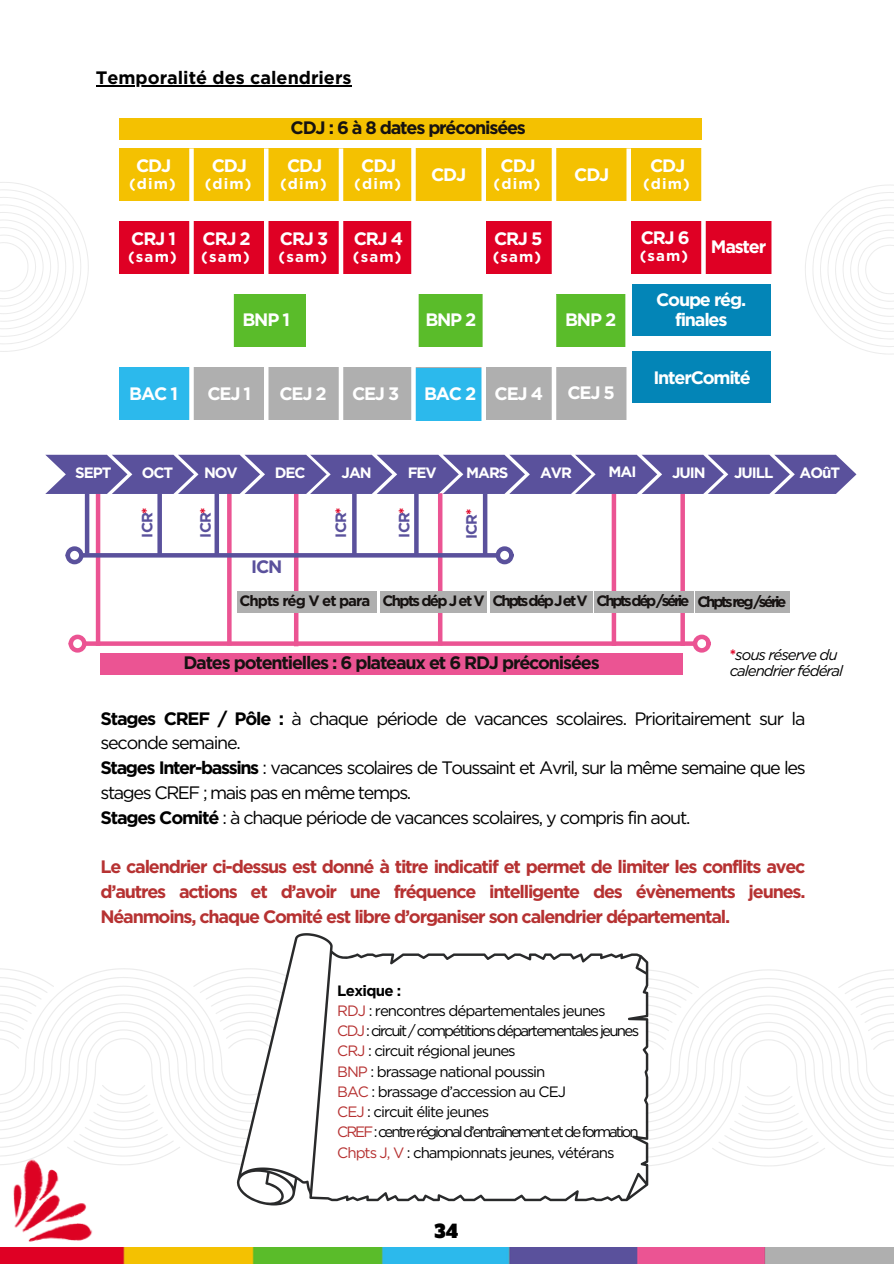
<style>
.page{position:relative;width:894px;height:1264px;background:#fff}
.page>*{position:absolute;margin:0;border:0;box-sizing:border-box;transform-origin:0 0}
.t1{font:18px/24.8px "Gotham";letter-spacing:-.065em;color:#000}
.t2{font:700 18px/24.8px "Gotham";letter-spacing:-.065em;color:#b63232;text-align:justify}
.t3{font:700 18px/20.2px "Gotham";letter-spacing:-.065em;color:#fff;text-align:center}
.t4{font:700 18px "Gotham";letter-spacing:-.065em;color:#161211}
.t5{font:700 18px "Gotham";color:#000}
.t6{font:700 18px "Gotham";color:#5a519c}
.t7{font:18px "Alfa Slab One";color:#000}
.t8{font:15px/20.2px "Gotham";letter-spacing:-.065em;color:#000}
.t9{font:700 15px "Gotham";letter-spacing:-.065em;color:#fff}
.t10{font:700 15px "Gotham";letter-spacing:-.14em;color:#161211}
.t11{font:italic 15px/15.8px "Gotham";letter-spacing:-.065em;color:#000}
.t12{font:700 15px "Gotham";letter-spacing:-.065em;color:#5a519c}
.s1{color:#df0024}
.s2{font-weight:700;font-style:normal;color:#df0024}
.s3{font-weight:700}
.s4{color:#b63232}
</style>
<div class="page">
<svg style="left:0;top:182px;width:89px;height:170px"></svg>
<div style="left:119px;top:367px;width:71px;height:53px;background:#2cb9ec"></div>
<div style="left:119px;top:148px;width:654px;height:53px;background:#f4c101"></div>
<div style="left:119px;top:221px;width:654px;height:53px;background:#df0024"></div>
<div style="left:190px;top:367px;width:583px;height:53px;background:#afafaf"></div>
<hr style="left:264px;top:148px;width:4px;height:284px;background:#fff">
<div style="left:338px;top:148px;width:5px;height:284px;background:#fff"></div>
<div style="left:414px;top:368px;width:72px;height:52px;background:#2cb9ec"></div>
<svg style="left:411px;top:148px;width:4px;height:272px"></svg>
<div style="left:481px;top:140px;width:5px;height:284px;background:#fff"></div>
<div style="left:551px;top:144px;width:5px;height:284px;background:#fff"></div>
<hr style="left:626px;top:148px;width:4px;height:284px;background:#fff">
<svg style="left:701px;top:148px;width:4px;height:188px"></svg>
<hr style="left:771px;top:140px;width:4px;height:284px;background:#fff">
<div style="left:189px;top:148px;width:5px;height:284px;background:#fff"></div>
<div style="left:702px;top:97px;width:71px;height:120px;background:#fff"></div>
<div style="left:413px;top:217px;width:71px;height:61px;background:#fff"></div>
<div style="left:556px;top:217px;width:71px;height:61px;background:#fff"></div>
<div style="left:630px;top:360px;width:164px;height:68px;background:#fff"></div>
<div style="left:119px;top:294px;width:509px;height:53px;background:#5abc2a"></div>
<div style="left:112px;top:283px;width:119px;height:68px;background:#fff"></div>
<div style="left:229px;top:291px;width:5px;height:60px;background:#fff"></div>
<hr style="left:306px;top:291px;width:4px;height:60px;background:#fff">
<div style="left:308px;top:286px;width:108px;height:69px;background:#fff"></div>
<hr style="left:414px;top:287px;width:4px;height:60px;background:#fff">
<div style="left:482px;top:291px;width:5px;height:60px;background:#fff"></div>
<div style="left:484px;top:287px;width:71px;height:68px;background:#fff"></div>
<div style="left:551px;top:294px;width:5px;height:60px;background:#fff"></div>
<svg style="left:625px;top:294px;width:3px;height:53px"></svg>
<div style="left:632px;top:284px;width:138px;height:51px;background:#0385b7"></div>
<div style="left:632px;top:351px;width:138px;height:51px;background:#0385b7"></div>
<div style="left:119px;top:118px;width:582px;height:21px;background:#f4c101"></div>
<svg style="left:805px;top:185px;width:88px;height:169px"></svg>
<hr style="left:96px;top:493px;width:4px;height:153px;background:#eb5493">
<svg style="left:227px;top:494px;width:4px;height:147px"></svg>
<hr style="left:294px;top:494px;width:4px;height:152px;background:#eb5493">
<hr style="left:438px;top:493px;width:4px;height:152px;background:#eb5493">
<div style="left:611px;top:493px;width:5px;height:153px;background:#eb5493"></div>
<svg style="left:680px;top:494px;width:4px;height:147px"></svg>
<hr style="left:96px;top:85px;width:255px;height:1px;background:#000">
<svg style="left:648px;top:961px;width:245px;height:205px"></svg>
<svg style="left:0;top:968px;width:236px;height:197px"></svg>
<svg style="left:236px;top:933px;width:412px;height:272px"></svg>
<svg style="left:45px;top:455px;width:811px;height:39px;background:#6860a4"></svg>
<hr style="left:85px;top:493px;width:4px;height:61px;background:#5a519c">
<div style="left:157px;top:494px;width:5px;height:60px;background:#5a519c"></div>
<div style="left:214px;top:494px;width:5px;height:60px;background:#5a519c"></div>
<svg style="left:352px;top:494px;width:4px;height:59px"></svg>
<svg style="left:414px;top:494px;width:4px;height:59px"></svg>
<div style="left:482px;top:494px;width:5px;height:60px;background:#5a519c"></div>
<svg style="left:83px;top:553px;width:412px;height:4px;background:#5d549d"></svg>
<div style="left:65px;top:546px;width:18px;height:18px;border:4px solid #5a519c;border-radius:50%"></div>
<div style="left:495px;top:546px;width:18px;height:18px;border:4px solid #5a519c;border-radius:50%"></div>
<div style="left:85px;top:641px;width:608px;height:5px;background:#eb5493"></div>
<div style="left:69px;top:634px;width:18px;height:18px;border:4px solid #eb5493;border-radius:50%"></div>
<div style="left:692px;top:634px;width:18px;height:18px;border:4px solid #eb5493;border-radius:50%"></div>
<div style="left:100px;top:653px;width:582px;height:22px;background:#eb5493"></div>
<div style="left:237px;top:591px;width:140px;height:22px;background:#afafaf"></div>
<div style="left:379px;top:591px;width:107px;height:22px;background:#afafaf"></div>
<div style="left:489px;top:591px;width:103px;height:22px;background:#afafaf"></div>
<div style="left:594px;top:590px;width:99px;height:22px;background:#afafaf"></div>
<div style="left:695px;top:591px;width:94px;height:22px;background:#afafaf"></div>
<img style="left:0;top:1154px;width:97px;height:88px">
<img style="left:0;top:1247px;width:893px;height:16px">
<p class="t5" style="left:96px;top:67px;width:257px">Temporalité des calendriers</p>
<p class="t3" style="left:136px;top:155px;width:37px">CDJ</p>
<p class="t9" style="left:129px;top:174px;width:48px">(dim)</p>
<p class="t3" style="left:131px;top:228px;width:46px">CRJ 1</p>
<p class="t9" style="left:128px;top:247px;width:50px">(sam)</p>
<p class="t3" style="left:212px;top:155px;width:37px">CDJ</p>
<p class="t9" style="left:205px;top:175px;width:48px">(dim)</p>
<p class="t3" style="left:202px;top:228px;width:50px">CRJ 2</p>
<p class="t9" style="left:201px;top:247px;width:50px">(sam)</p>
<p class="t4" style="left:290px;top:117px;width:237px">CDJ : 6 à 8 dates préconisées</p>
<p class="t3" style="left:287px;top:155px;width:37px">CDJ</p>
<p class="t9" style="left:280px;top:175px;width:48px">(dim)</p>
<p class="t3" style="left:280px;top:228px;width:50px">CRJ 3</p>
<p class="t9" style="left:278px;top:247px;width:50px">(sam)</p>
<p class="t3" style="left:361px;top:155px;width:37px">CDJ</p>
<p class="t9" style="left:354px;top:175px;width:48px">(dim)</p>
<p class="t3" style="left:353px;top:228px;width:51px">CRJ 4</p>
<p class="t9" style="left:353px;top:247px;width:50px">(sam)</p>
<p class="t3" style="left:431px;top:164px;width:37px">CDJ</p>
<p class="t3" style="left:500px;top:155px;width:37px">CDJ</p>
<p class="t9" style="left:493px;top:175px;width:48px">(dim)</p>
<p class="t3" style="left:494px;top:228px;width:50px">CRJ 5</p>
<p class="t9" style="left:492px;top:247px;width:50px">(sam)</p>
<p class="t3" style="left:574px;top:164px;width:37px">CDJ</p>
<p class="t3" style="left:242px;top:310px;width:49px">BNP 1</p>
<p class="t3" style="left:425px;top:310px;width:52px">BNP 2</p>
<p class="t3" style="left:565px;top:309px;width:52px">BNP 2</p>
<p class="t3" style="left:129px;top:383px;width:50px">BAC 1</p>
<p class="t3" style="left:207px;top:383px;width:45px">CEJ 1</p>
<p class="t3" style="left:279px;top:383px;width:49px">CEJ 2</p>
<p class="t3" style="left:352px;top:383px;width:49px">CEJ 3</p>
<p class="t3" style="left:424px;top:383px;width:120px">BAC 2 CEJ 4</p>
<p class="t3" style="left:567px;top:383px;width:49px">CEJ 5</p>
<p class="t3" style="left:650px;top:155px;width:37px">CDJ</p>
<p class="t9" style="left:643px;top:175px;width:48px">(dim)</p>
<p class="t3" style="left:640px;top:228px;width:50px">CRJ 6</p>
<p class="t9" style="left:639px;top:247px;width:50px">(sam)</p>
<p class="t3" style="left:710px;top:237px;width:57px">Master</p>
<p class="t3" style="left:656px;top:289px;width:91px">Coupe rég. finales</p>
<p class="t3" style="left:653px;top:367px;width:99px">InterComité</p>
<p class="t9" style="left:75px;top:464px;width:38px">SEPT</p>
<p class="t9" style="left:142px;top:464px;width:33px">OCT</p>
<p class="t9" style="left:204px;top:464px;width:35px">NOV</p>
<p class="t9" style="left:274px;top:464px;width:32px">DEC</p>
<p class="t9" style="left:341px;top:464px;width:32px">JAN</p>
<p class="t9" style="left:407px;top:464px;width:31px">FEV</p>
<p class="t9" style="left:466px;top:464px;width:44px">MARS</p>
<p class="t9" style="left:540px;top:464px;width:33px">AVR</p>
<p class="t9" style="left:608px;top:463px;width:29px">MAI</p>
<p class="t9" style="left:672px;top:464px;width:35px">JUIN</p>
<p class="t9" style="left:733px;top:464px;width:41px">JUILL</p>
<p class="t9" style="left:799px;top:464px;width:42px">AOûT</p>
<p class="t12" style="left:138px;top:537px;width:32px;rotate:-90deg">ICR<span class="s1">*</span></p>
<p class="t12" style="left:196px;top:537px;width:32px;rotate:-90deg">ICR<span class="s1">*</span></p>
<p class="t12" style="left:332px;top:537px;width:32px;rotate:-90deg">ICR<span class="s1">*</span></p>
<p class="t12" style="left:395px;top:537px;width:32px;rotate:-90deg">ICR<span class="s1">*</span></p>
<p class="t12" style="left:462px;top:538px;width:32px;rotate:-90deg">ICR<span class="s1">*</span></p>
<p class="t6" style="left:251px;top:555px;width:33px">ICN</p>
<p class="t10" style="left:239px;top:591px;width:548px">Chpts rég V et para Chpts dép J et V ChptsdépJetV Chptsdép/série Chptsreg/série</p>
<p class="t4" style="left:183px;top:652px;width:417px">Dates potentielles : 6 plateaux et 6 RDJ préconisées</p>
<p class="t11" style="left:729px;top:647px;width:115px"><span class="s2">*</span>sous réserve du calendrier fédéral</p>
<p class="t1" style="left:100px;top:705px;width:706px"><span class="s3">Stages CREF / Pôle :</span> à chaque période de vacances scolaires. Prioritairement sur la seconde semaine.<br><span class="s3">Stages Inter-bassins</span> : vacances scolaires de Toussaint et Avril, sur la même semaine que les stages CREF ; mais pas en même temps.<br><span class="s3">Stages Comité</span> : à chaque période de vacances scolaires, y compris fin aout.</p>
<p class="t2" style="left:100px;top:854px;width:706px">Le calendrier ci-dessus est donné à titre indicatif et permet de limiter les conflits avec d’autres actions et d’avoir une fréquence intelligente des évènements jeunes.<br>Néanmoins, chaque Comité est libre d’organiser son calendrier départemental.</p>
<p class="t8" style="left:337px;top:980px;width:303px"><span class="s3">Lexique :<br></span><span class="s4">RDJ</span> : rencontres départementales jeunes<br><span class="s4">CDJ</span> : circuit / compétitions départementales jeunes <span class="s4">CRJ</span> : circuit régional jeunes<br><span class="s4">BNP</span> : brassage national poussin<br><span class="s4">BAC</span> : brassage d’accession au CEJ<br><span class="s4">CEJ</span> : circuit élite jeunes<br><span class="s4">CREF</span> : centre régional d’entraînement et de formation <span class="s4">Chpts J, V</span> : championnats jeunes, vétérans</p>
<p class="t7" style="left:434px;top:1219px;width:25px">34</p>
</div>
